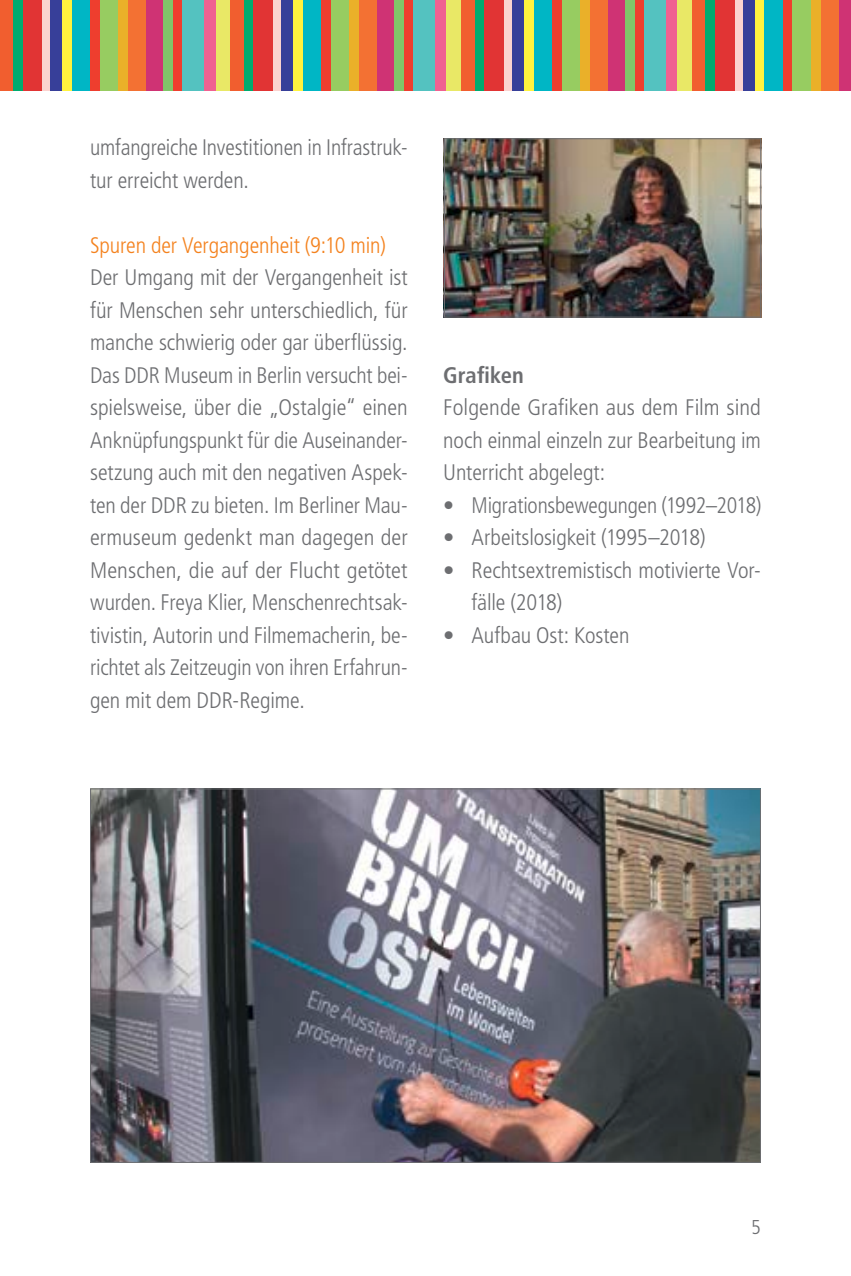
<style>
.page{position:relative;width:851px;height:1276px;background:#fff}
.page>*{position:absolute;margin:0;border:0;box-sizing:border-box;transform-origin:0 0}
.t1{font:300 condensed 22.5px/32.5px "Frutiger LT Std";letter-spacing:-.005em;color:#6d6e71}
.t2{font:300 condensed 22.5px "Frutiger LT Std";letter-spacing:-.005em;color:#f4821e}
.t3{font:700 condensed 22.5px "Frutiger LT Std";letter-spacing:.005em;color:#6d6e71}
.t4{font:300 condensed 20px "Frutiger LT Std";color:#6d6e71}
</style>
<div class="page">
<div style="left:0;top:0;width:13px;height:90px;background:#f15e2f"></div>
<div style="left:13px;top:0;width:10px;height:90px;background:#00ab6f"></div>
<div style="left:23px;top:0;width:19px;height:90px;background:#e13434"></div>
<div style="left:42px;top:0;width:9px;height:90px;background:#fbd3cf"></div>
<div style="left:51px;top:0;width:11px;height:90px;background:#373f99"></div>
<div style="left:62px;top:0;width:10px;height:90px;background:#fff33e"></div>
<div style="left:72px;top:0;width:18px;height:90px;background:#00b6c5"></div>
<div style="left:90px;top:0;width:10px;height:90px;background:#ee3e2e"></div>
<div style="left:100px;top:0;width:18px;height:90px;background:#97cc61"></div>
<div style="left:118px;top:0;width:10px;height:90px;background:#eab029"></div>
<div style="left:128px;top:0;width:18px;height:90px;background:#f37133"></div>
<div style="left:146px;top:0;width:17px;height:90px;background:#cf3374"></div>
<div style="left:163px;top:0;width:10px;height:90px;background:#80c569"></div>
<div style="left:173px;top:0;width:10px;height:90px;background:#ee3e2e"></div>
<div style="left:183px;top:0;width:21px;height:90px;background:#54c2c0"></div>
<div style="left:204px;top:0;width:11px;height:90px;background:#f06191"></div>
<div style="left:215px;top:0;width:15px;height:90px;background:#e9e866"></div>
<div style="left:230px;top:0;width:14px;height:90px;background:#f15e2f"></div>
<div style="left:244px;top:0;width:9px;height:90px;background:#00ab6f"></div>
<div style="left:253px;top:0;width:20px;height:90px;background:#e13434"></div>
<div style="left:273px;top:0;width:8px;height:90px;background:#fbd3cf"></div>
<div style="left:281px;top:0;width:12px;height:90px;background:#373f99"></div>
<div style="left:293px;top:0;width:10px;height:90px;background:#fff33e"></div>
<div style="left:303px;top:0;width:18px;height:90px;background:#00b6c5"></div>
<div style="left:321px;top:0;width:10px;height:90px;background:#ee3e2e"></div>
<div style="left:331px;top:0;width:18px;height:90px;background:#97cc61"></div>
<div style="left:349px;top:0;width:10px;height:90px;background:#eab029"></div>
<div style="left:359px;top:0;width:18px;height:90px;background:#f37133"></div>
<div style="left:377px;top:0;width:16px;height:90px;background:#cf3374"></div>
<div style="left:393px;top:0;width:10px;height:90px;background:#80c569"></div>
<div style="left:403px;top:0;width:10px;height:90px;background:#ee3e2e"></div>
<div style="left:413px;top:0;width:22px;height:90px;background:#54c2c0"></div>
<div style="left:435px;top:0;width:11px;height:90px;background:#f06191"></div>
<div style="left:446px;top:0;width:15px;height:90px;background:#e9e866"></div>
<div style="left:461px;top:0;width:13px;height:90px;background:#f15e2f"></div>
<div style="left:474px;top:0;width:10px;height:90px;background:#00ab6f"></div>
<div style="left:484px;top:0;width:20px;height:90px;background:#e13434"></div>
<div style="left:504px;top:0;width:8px;height:90px;background:#fbd3cf"></div>
<div style="left:512px;top:0;width:12px;height:90px;background:#373f99"></div>
<div style="left:524px;top:0;width:10px;height:90px;background:#fff33e"></div>
<div style="left:534px;top:0;width:18px;height:90px;background:#00b6c5"></div>
<div style="left:552px;top:0;width:10px;height:90px;background:#ee3e2e"></div>
<div style="left:562px;top:0;width:18px;height:90px;background:#97cc61"></div>
<div style="left:580px;top:0;width:10px;height:90px;background:#eab029"></div>
<div style="left:590px;top:0;width:18px;height:90px;background:#f37133"></div>
<div style="left:608px;top:0;width:16px;height:90px;background:#cf3374"></div>
<div style="left:624px;top:0;width:10px;height:90px;background:#80c569"></div>
<div style="left:634px;top:0;width:10px;height:90px;background:#ee3e2e"></div>
<div style="left:644px;top:0;width:21px;height:90px;background:#54c2c0"></div>
<div style="left:665px;top:0;width:12px;height:90px;background:#f06191"></div>
<div style="left:677px;top:0;width:15px;height:90px;background:#e9e866"></div>
<div style="left:692px;top:0;width:13px;height:90px;background:#f15e2f"></div>
<div style="left:705px;top:0;width:10px;height:90px;background:#00ab6f"></div>
<div style="left:715px;top:0;width:20px;height:90px;background:#e13434"></div>
<div style="left:735px;top:0;width:8px;height:90px;background:#fbd3cf"></div>
<div style="left:743px;top:0;width:11px;height:90px;background:#373f99"></div>
<div style="left:754px;top:0;width:10px;height:90px;background:#fff33e"></div>
<div style="left:764px;top:0;width:18px;height:90px;background:#00b6c5"></div>
<div style="left:782px;top:0;width:10px;height:90px;background:#ee3e2e"></div>
<div style="left:792px;top:0;width:18px;height:90px;background:#97cc61"></div>
<div style="left:810px;top:0;width:10px;height:90px;background:#eab029"></div>
<div style="left:820px;top:0;width:18px;height:90px;background:#f37133"></div>
<div style="left:838px;top:0;width:12px;height:90px;background:#cf3374"></div>
<img style="left:92px;top:790px;width:666px;height:370px">
<img style="left:446px;top:140px;width:313px;height:175px">
<div style="left:444px;top:138px;width:317px;height:179px;border:1px solid #6d6e71"></div>
<p class="t1" style="left:90px;top:131px;width:319px">umfangreiche Investitionen in Infrastruk&shy;tur erreicht werden.</p>
<p class="t2" style="left:90px;top:232px;width:297px">Spuren der Vergangenheit (9:10 min)</p>
<p class="t1" style="left:90px;top:261px;width:319px;text-align:justify">Der Umgang mit der Vergangenheit ist für Menschen sehr unterschiedlich, für manche schwierig oder gar überflüssig.<br>Das DDR Museum in Berlin versucht bei&shy;spielsweise, über die „Ostalgie“ einen Anknüpfungspunkt für die Auseinander&shy;setzung auch mit den negativen Aspek&shy;ten der DDR zu bieten. Im Berliner Mau&shy;ermuseum gedenkt man dagegen der Menschen, die auf der Flucht getötet wurden. Freya Klier, Menschenrechtsak&shy;tivistin, Autorin und Filmemacherin, be&shy;richtet als Zeitzeugin von ihren Erfahrun&shy;gen mit dem DDR-Regime.</p>
<p class="t3" style="left:443px;top:361px;width:82px">Grafiken</p>
<p class="t1" style="left:443px;top:391px;width:319px;text-align:justify">Folgende Grafiken aus dem Film sind noch einmal einzeln zur Bearbeitung im Unterricht abgelegt:</p>
<p class="t1" style="left:443px;top:489px;width:320px">• Migrationsbewegungen (1992–2018)</p>
<p class="t1" style="left:443px;top:521px;width:264px">• Arbeitslosigkeit (1995–2018)</p>
<p class="t1" style="left:471px;top:554px;width:291px;text-indent:-28px">• Rechtsextremistisch motivierte Vor&shy;fälle (2018)</p>
<p class="t1" style="left:443px;top:619px;width:188px">• Aufbau Ost: Kosten</p>
<p class="t4" style="left:751px;top:1216px;width:11px">5</p>
</div>
